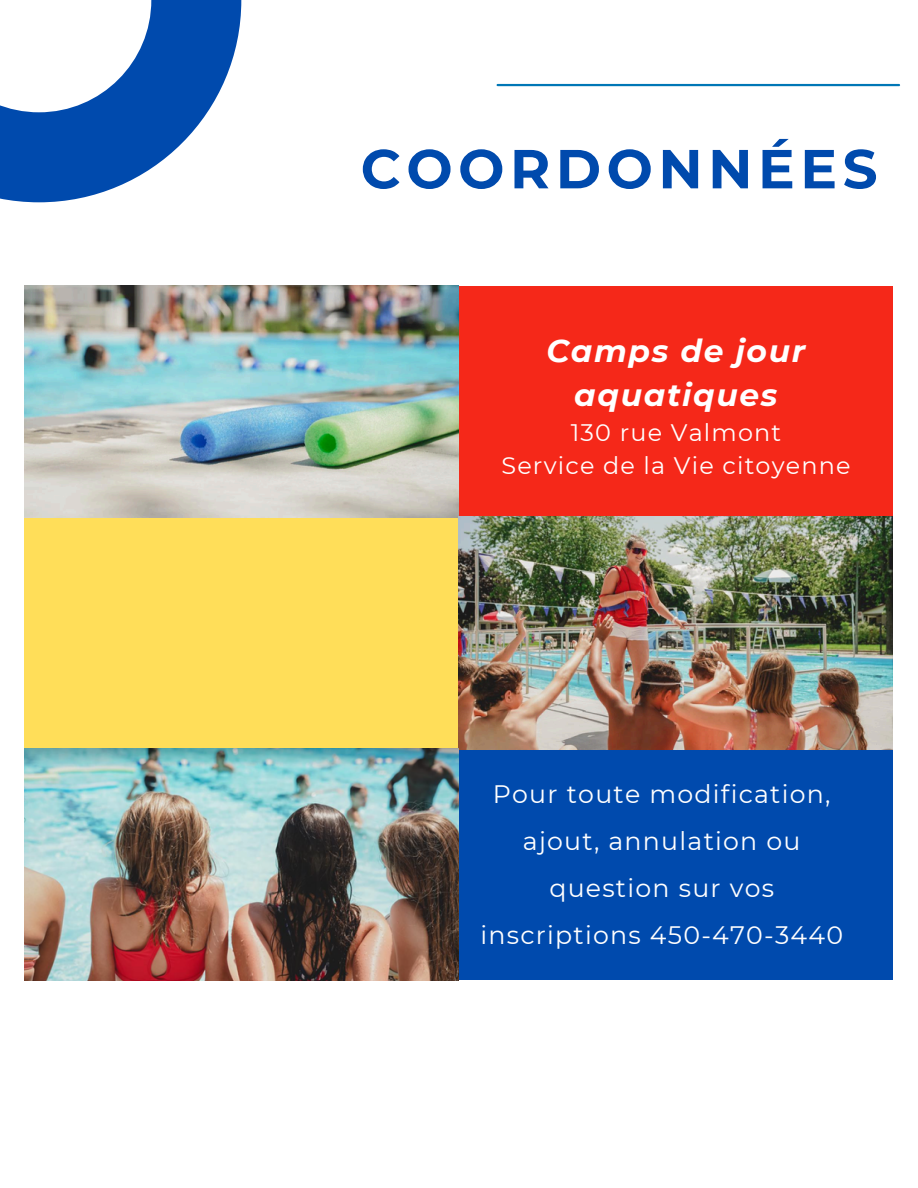
<style>
.page{position:relative;width:918px;height:1188px;background:#fff}
.page>*{position:absolute;margin:0;border:0;box-sizing:border-box;transform-origin:0 0}
.t1{font:700 54.9px "Montserrat";letter-spacing:.1em;color:#004aad}
.t2{font:italic 700 31.35px/43.8px "Montserrat";letter-spacing:.05em;color:#fff;text-align:center}
.t3{font:25.2px/47.2px "Montserrat";letter-spacing:.05em;color:#fff;text-align:center}
.t4{font:23.85px "Montserrat";letter-spacing:.05em;color:#fff}
</style>
<div class="page">
<svg style="left:0;top:0;width:241px;height:202px;fill:#004aad"></svg>
<hr style="left:498px;top:84px;width:401px;height:2px;background:#0077b6">
<div style="left:24px;top:517px;width:869px;height:232px;background:#ffde59"></div>
<div style="left:459px;top:286px;width:434px;height:231px;background:#f52819"></div>
<div style="left:459px;top:749px;width:433px;height:231px;background:#004aad"></div>
<img style="left:24px;top:286px;width:435px;height:232px">
<img style="left:459px;top:517px;width:434px;height:232px">
<img style="left:24px;top:749px;width:435px;height:231px">
<p class="t1" style="left:361px;top:135px;width:518px">COORDONNÉES</p>
<p class="t2" style="left:546px;top:329px;width:260px">Camps de jour aquatiques</p>
<h1 class="t4" style="left:571px;top:418px;width:212px">130 rue Valmont</h1>
<p class="t4" style="left:501px;top:451px;width:351px">Service de la Vie citoyenne</p>
<p class="t3" style="left:480px;top:770px;width:364px">Pour toute modification, ajout, annulation ou question sur vos inscriptions 450-470-3440</p>
</div>
